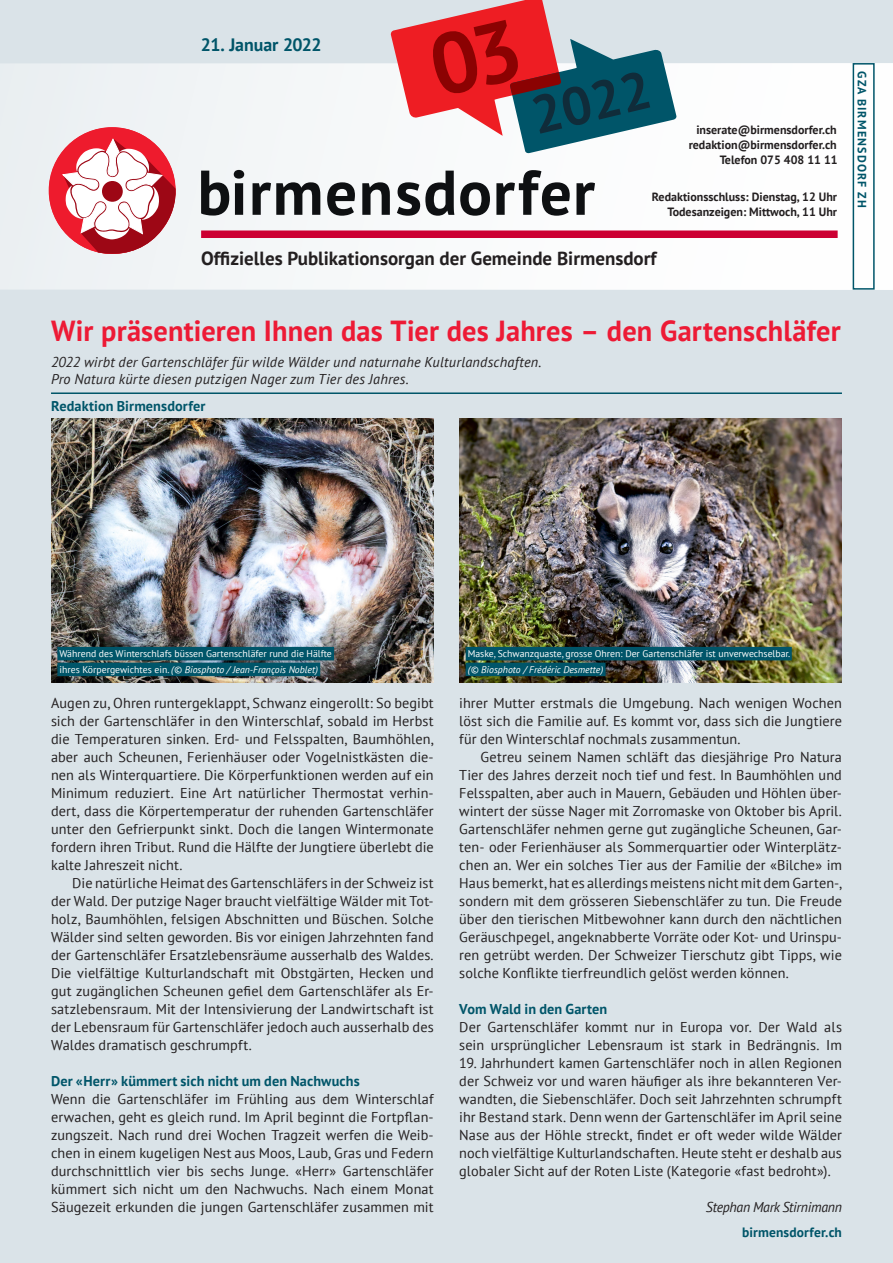
<style>
.page{position:relative;width:893px;height:1263px;background:#dae3e8}
.page>*{position:absolute;margin:0;border:0;box-sizing:border-box;transform-origin:0 0}
.t1{font:700 53.25px "PT Sans";color:#102c3a}
.t2{font:700 28.95px "PT Sans";letter-spacing:.005em;color:#ed1a35}
.t3{font:700 19.05px "PT Sans";color:#231f20}
.t4{font:700 17.85px "PT Sans";letter-spacing:-.005em;color:#005569}
.t5{font:14.25px/18px "PT Sans";letter-spacing:.005em;color:#231f20;text-align:justify}
.t6{font:italic 14.25px/17.1px "PT Sans";letter-spacing:.015em;color:#231f20}
.t7{font:700 14.25px "PT Sans";letter-spacing:.01em;color:#005569}
.t8{font:italic 14.25px "PT Sans";letter-spacing:-.02em;color:#231f20}
.t9{font:700 13.5px "PT Sans";letter-spacing:.01em;color:#005569}
.t10{font:700 12px/15px "PT Sans";color:#231f20;text-align:right}
.t11{font:700 12px "PT Sans";letter-spacing:.1em;color:#005569}
.t12{font:9.75px/15.8px "PT Sans";color:#fff}
.t13{font:italic 9.75px "PT Sans";color:#fff}
.s1{font-style:italic}
</style>
<div class="page">
<div style="left:0;top:63px;width:893px;height:226px;background:linear-gradient(to right,#edf1f3,#fff)"></div>
<div style="left:201px;top:230px;width:637px;height:8px;background:#c03"></div>
<svg style="left:201px;top:170px;width:43px;height:46px"></svg>
<svg style="left:253px;top:182px;width:67px;height:33px"></svg>
<svg style="left:327px;top:182px;width:28px;height:34px"></svg>
<svg style="left:362px;top:182px;width:28px;height:33px"></svg>
<svg style="left:397px;top:171px;width:57px;height:45px"></svg>
<svg style="left:460px;top:182px;width:30px;height:34px"></svg>
<svg style="left:496px;top:170px;width:74px;height:46px"></svg>
<svg style="left:576px;top:183px;width:19px;height:32px"></svg>
<div style="left:49px;top:127px;width:127px;height:127px;background:#ee1b2d;border-radius:50%"></div>
<svg style="left:62px;top:136px;width:115px;height:118px"></svg>
<div style="left:853px;top:63px;width:22px;height:227px;border:2px solid #005569"></div>
<hr style="left:51px;top:392px;width:791px;height:2px;background:#005569">
<img style="left:51px;top:418px;width:383px;height:264px">
<img style="left:459px;top:418px;width:383px;height:264px">
<div style="left:57px;top:647px;width:277px;height:13px;background:#005569"></div>
<div style="left:57px;top:663px;width:263px;height:13px;background:#005569"></div>
<div style="left:466px;top:647px;width:326px;height:13px;background:#005569"></div>
<div style="left:466px;top:663px;width:139px;height:13px;background:#005569"></div>
<svg style="left:391px;top:0;width:285px;height:153px"></svg>
<p class="t4" style="left:201px;top:33px;width:122px">21. Januar 2022</p>
<h1 class="t1" style="left:524px;top:81px;width:122px;rotate:-13deg">2022</h1>
<p class="t10" style="left:689px;top:122px;width:150px">inserate@birmensdorfer.ch redaktion@birmensdorfer.ch<br>Telefon 075 408 11 11</p>
<p class="t10" style="left:652px;top:189px;width:187px">Redaktionsschluss: Dienstag, 12 Uhr<br>Todesanzeigen: Mittwoch, 11 Uhr</p>
<h3 class="t3" style="left:201px;top:245px;width:457px">Offizielles Publikationsorgan der Gemeinde Birmensdorf</h3>
<p class="t11" style="left:870px;top:71px;width:137px;rotate:90deg">GZA BIRMENSDORF ZH</p>
<h2 class="t2" style="left:51px;top:312px;width:791px">Wir präsentieren Ihnen das Tier des Jahres – den Gartenschläfer</h2>
<p class="t6" style="left:51px;top:353px;width:492px">2022 wirbt der Gartenschläfer für wilde Wälder und naturnahe Kulturlandschaften.<br>Pro Natura kürte diesen putzigen Nager zum Tier des Jahres.</p>
<p class="t7" style="left:51px;top:397px;width:156px">Redaktion Birmensdorfer</p>
<p class="t12" style="left:60px;top:646px;width:274px">Während des Winterschlafs büssen Gartenschläfer rund die Hälfte ihres Körpergewichtes ein. <span class="s1">(© Biosphoto / Jean-François Noblet)</span></p>
<p class="t12" style="left:468px;top:646px;width:324px">Maske, Schwanzquaste, grosse Ohren: Der Gartenschläfer ist unverwechselbar.</p>
<p class="t13" style="left:468px;top:663px;width:137px">(© Biosphoto / Frédéric Desmette)</p>
<p class="t5" style="left:51px;top:693px;width:384px">Augen zu, Ohren runtergeklappt, Schwanz eingerollt: So begibt sich der Gartenschläfer in den Winterschlaf, sobald im Herbst die Temperaturen sinken. Erd- und Felsspalten, Baumhöhlen, aber auch Scheunen, Ferienhäuser oder Vogelnistkästen die&shy;nen als Winterquartiere. Die Körperfunktionen werden auf ein Minimum reduziert. Eine Art natürlicher Thermostat verhin&shy;dert, dass die Körpertemperatur der ruhenden Gartenschläfer unter den Gefrierpunkt sinkt. Doch die langen Wintermonate fordern ihren Tribut. Rund die Hälfte der Jungtiere überlebt die kalte Jahreszeit nicht.</p>
<p class="t5" style="left:51px;top:873px;width:384px;text-indent:21px">Die natürliche Heimat des Gartenschläfers in der Schweiz ist der Wald. Der putzige Nager braucht vielfältige Wälder mit Tot&shy;holz, Baumhöhlen, felsigen Abschnitten und Büschen. Solche Wälder sind selten geworden. Bis vor einigen Jahrzehnten fand der Gartenschläfer Ersatzlebensräume ausserhalb des Waldes.<br>Die vielfältige Kulturlandschaft mit Obstgärten, Hecken und gut zugänglichen Scheunen gefiel dem Gartenschläfer als Er&shy;satzlebensraum. Mit der Intensivierung der Landwirtschaft ist der Lebensraum für Gartenschläfer jedoch auch ausserhalb des Waldes dramatisch geschrumpft.</p>
<p class="t7" style="left:51px;top:1071px;width:310px">Der «Herr» kümmert sich nicht um den Nachwuchs</p>
<p class="t5" style="left:51px;top:1089px;width:384px">Wenn die Gartenschläfer im Frühling aus dem Winterschlaf erwachen, geht es gleich rund. Im April beginnt die Fortpflan&shy;zungszeit. Nach rund drei Wochen Tragzeit werfen die Weib&shy;chen in einem kugeligen Nest aus Moos, Laub, Gras und Federn durchschnittlich vier bis sechs Junge. «Herr» Gartenschläfer kümmert sich nicht um den Nachwuchs. Nach einem Monat Säugezeit erkunden die jungen Gartenschläfer zusammen mit</p>
<p class="t5" style="left:459px;top:693px;width:384px">ihrer Mutter erstmals die Umgebung. Nach wenigen Wochen löst sich die Familie auf. Es kommt vor, dass sich die Jungtiere für den Winterschlaf nochmals zusammentun.</p>
<p class="t5" style="left:459px;top:747px;width:384px;text-indent:21px">Getreu seinem Namen schläft das diesjährige Pro Natura Tier des Jahres derzeit noch tief und fest. In Baumhöhlen und Felsspalten, aber auch in Mauern, Gebäuden und Höhlen über&shy;wintert der süsse Nager mit Zorromaske von Oktober bis April.<br>Gartenschläfer nehmen gerne gut zugängliche Scheunen, Gar&shy;ten- oder Ferienhäuser als Sommerquartier oder Winterplätz&shy;chen an. Wer ein solches Tier aus der Familie der «Bilche» im Haus bemerkt, hat es allerdings meistens nicht mit dem Garten-, sondern mit dem grösseren Siebenschläfer zu tun. Die Freude über den tierischen Mitbewohner kann durch den nächtlichen Geräuschpegel, angeknabberte Vorräte oder Kot- und Urinspu&shy;ren getrübt werden. Der Schweizer Tierschutz gibt Tipps, wie solche Konflikte tierfreundlich gelöst werden können.</p>
<p class="t7" style="left:459px;top:999px;width:150px">Vom Wald in den Garten</p>
<p class="t5" style="left:459px;top:1017px;width:384px">Der Gartenschläfer kommt nur in Europa vor. Der Wald als sein ursprünglicher Lebensraum ist stark in Bedrängnis. Im</p>
<p class="t5" style="left:459px;top:1053px;width:384px">19. Jahrhundert kamen Gartenschläfer noch in allen Regionen der Schweiz vor und waren häufiger als ihre bekannteren Ver&shy;wandten, die Siebenschläfer. Doch seit Jahrzehnten schrumpft ihr Bestand stark. Denn wenn der Gartenschläfer im April seine Nase aus der Höhle streckt, findet er oft weder wilde Wälder noch vielfältige Kulturlandschaften. Heute steht er deshalb aus globaler Sicht auf der Roten Liste (Kategorie «fast bedroht»).</p>
<p class="t8" style="left:706px;top:1198px;width:137px">Stephan Mark Stirnimann</p>
<p class="t9" style="left:742px;top:1224px;width:101px">birmensdorfer.ch</p>
</div>
